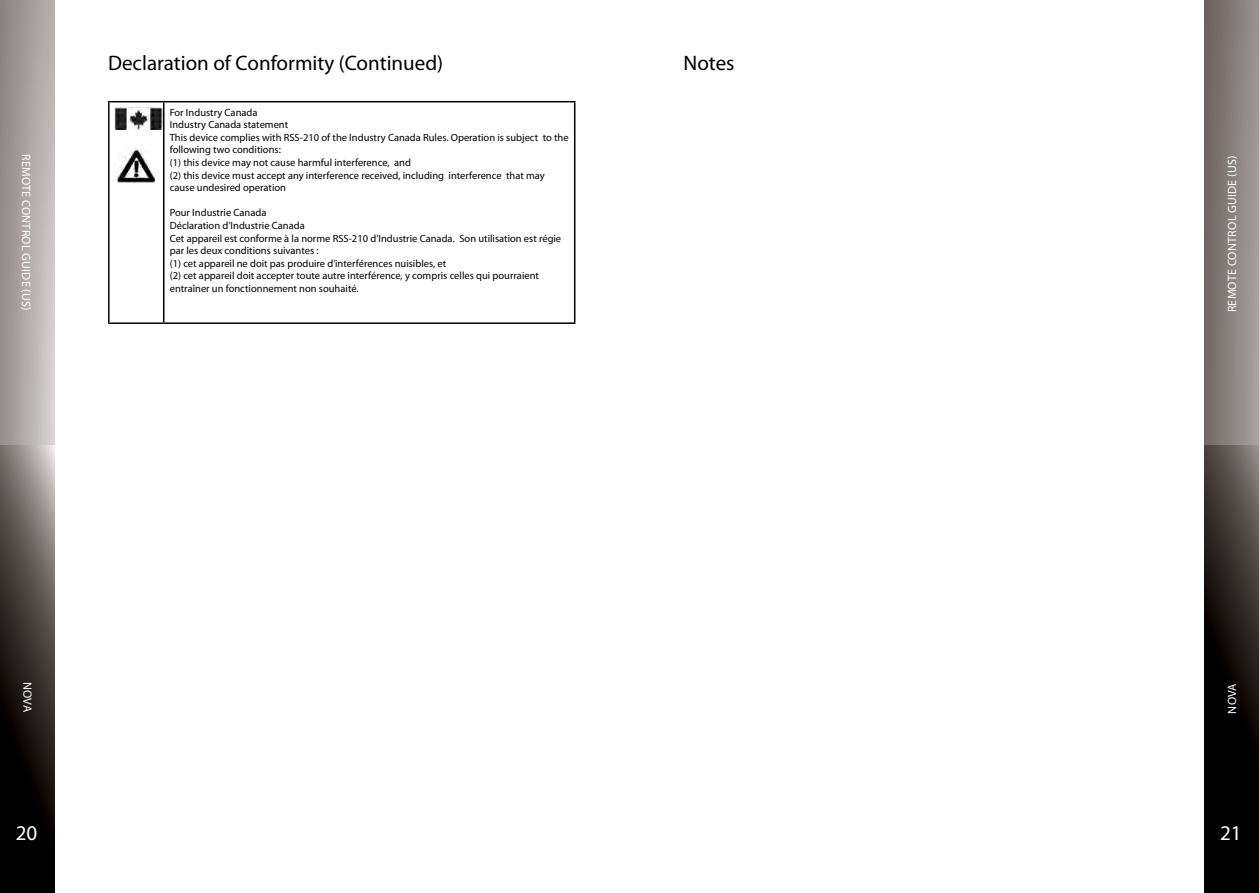
<style>
.page{position:relative;width:1259px;height:893px;background:#fff}
.page>*{position:absolute;margin:0;border:0;box-sizing:border-box;transform-origin:0 0}
.t1{font:21px "Myriad Pro";color:#000}
.t2{font:21px "Myriad Pro";color:#fff}
.t3{font:12px "Myriad Pro";letter-spacing:.02em;color:#fff}
.t4{font:10.5px/12.6px "Myriad Pro";color:#000}
</style>
<div class="page">
<svg style="left:0;top:0;width:54px;height:445px;background:#aaa3a2"></svg>
<svg style="left:0;top:445px;width:54px;height:448px;background:#363130"></svg>
<div style="left:1205px;top:0;width:54px;height:888px;background:linear-gradient(to right,#6e6562,#a29b9a)"></div>
<svg style="left:1205px;top:446px;width:54px;height:447px;background:#1c1817"></svg>
<hr style="left:108px;top:101px;width:56px;height:1px;background:#000">
<hr style="left:108px;top:102px;width:2px;height:220px;background:#000">
<hr style="left:164px;top:101px;width:411px;height:1px;background:#000">
<hr style="left:163px;top:102px;width:1px;height:220px;background:#000">
<hr style="left:574px;top:102px;width:1px;height:220px;background:#000">
<hr style="left:108px;top:322px;width:56px;height:2px;background:#000">
<hr style="left:164px;top:322px;width:411px;height:2px;background:#000">
<img style="left:115px;top:108px;width:47px;height:22px">
<img style="left:115px;top:149px;width:40px;height:33px">
<p class="t3" style="left:34px;top:154px;width:158px;rotate:90deg">Remote Control Guide (US)</p>
<h1 class="t1" style="left:108px;top:50px;width:337px">Declaration of Conformity (Continued)</h1>
<h1 class="t1" style="left:683px;top:50px;width:53px">Notes</h1>
<p class="t4" style="left:170px;top:106px;width:400px">For I ndustry Canada<br>I ndustry Canada statement<br>This device complies with RSS-210 of the I ndustry Canada Rules. Operation is subject to the following two conditions:<br>(1) this device may not cause harmful interference, and<br>(2) this device must accept any interference received, including interference that may cause undesired operation</p>
<p class="t4" style="left:170px;top:206px;width:393px">Pour I ndustrie Canada<br>Déclaration d’I ndustrie Canada<br>Cet appareil est conforme à la norme RSS-210 d’I ndustrie Canada. Son utilisation est régie par les deux conditions suivantes :<br>(1) cet appareil ne doit pas produire d’interférences nuisibles, et<br>(2) cet appareil doit accepter toute autre interférence, y compris celles qui pourraient entraîner un fonctionnement non souhaité.</p>
<p class="t3" style="left:35px;top:682px;width:32px;rotate:90deg">Nova</p>
<p class="t3" style="left:1224px;top:312px;width:158px;rotate:-90deg">Remote Control Guide (US)</p>
<p class="t3" style="left:1224px;top:714px;width:32px;rotate:-90deg">Nova</p>
<h1 class="t2" style="left:16px;top:820px;width:23px">20</h1>
<h1 class="t2" style="left:1220px;top:820px;width:23px">21</h1>
</div>
